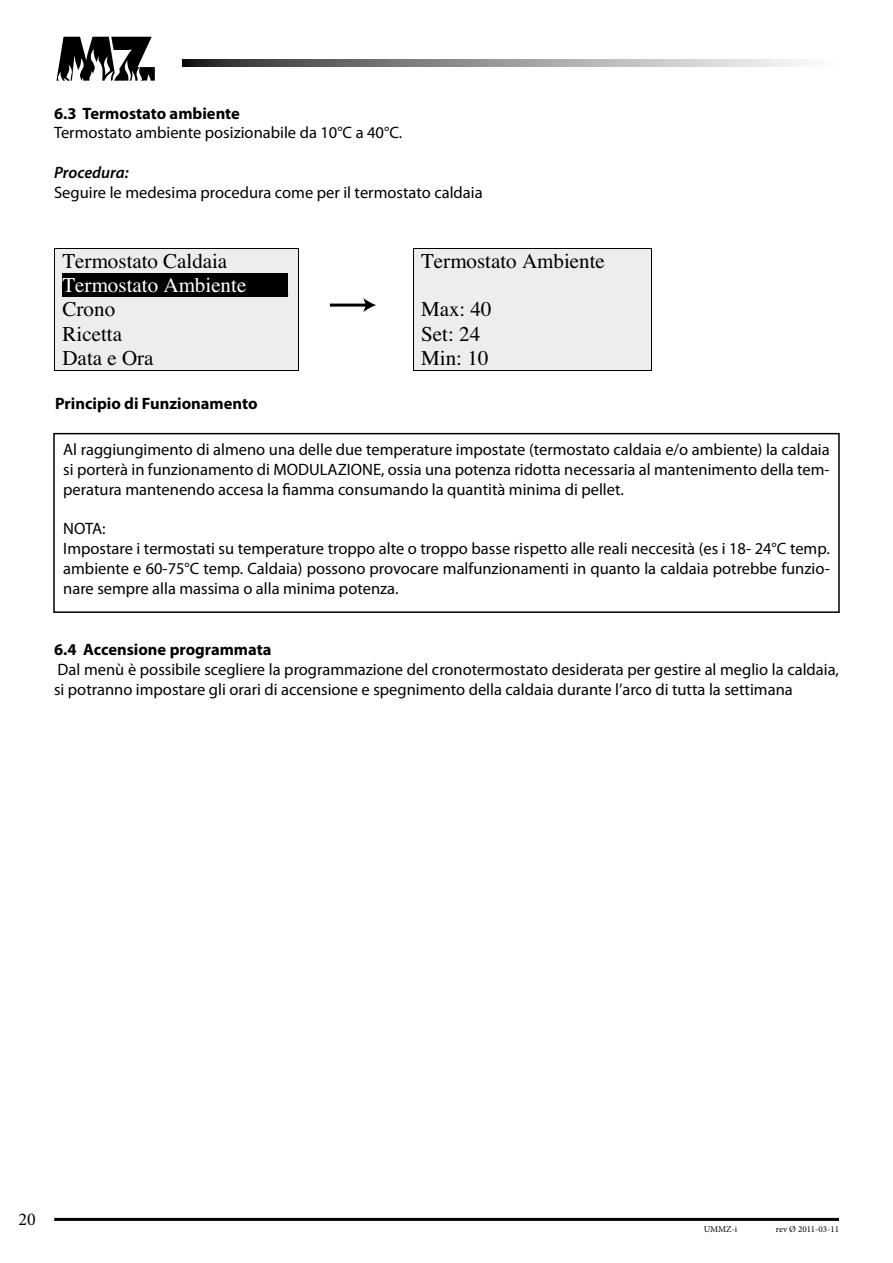
<style>
.page{position:relative;width:893px;height:1263px;background:#fff}
.page>*{position:absolute;margin:0;border:0;box-sizing:border-box;transform-origin:0 0}
.t1{font:21px/24.2px "Times";color:#000}
.t2{font:18px "Minion Pro";color:#000}
.t3{font:16.5px/19.8px "Myriad Pro";color:#000}
.t4{font:700 16.5px "Myriad Pro";color:#000}
.t5{font:italic 600 16.5px "Myriad Pro";color:#000}
.t6{font:9px "Minion Pro";color:#000}
.s1{color:#fff}
</style>
<div class="page">
<svg style="left:56px;top:37px;width:99px;height:44px"></svg>
<svg style="left:183px;top:60px;width:620px;height:6px;background:#929394"></svg>
<hr style="left:54px;top:1218px;width:785px;height:3px;background:#000">
<div style="left:53px;top:433px;width:787px;height:180px;border:2px solid #000"></div>
<svg style="left:54px;top:248px;width:245px;height:123px;background:#b8b8b8"></svg>
<div style="left:413px;top:248px;width:239px;height:123px;background:#ededee"></div>
<hr style="left:330px;top:304px;width:37px;height:3px;background:#000">
<svg style="left:363px;top:298px;width:13px;height:14px"></svg>
<p class="t4" style="left:54px;top:102px;width:187px">6.3 Termostato ambiente</p>
<p class="t3" style="left:54px;top:123px;width:350px">Termostato ambiente posizionabile da 10°C a 40°C.</p>
<p class="t5" style="left:54px;top:162px;width:76px">Procedura:</p>
<p class="t3" style="left:54px;top:182px;width:430px">Seguire le medesima procedura come per il termostato caldaia</p>
<p class="t1" style="left:62px;top:250px;width:227px">Termostato Caldaia<br><span class="s1">Termostato Ambiente</span>____<br>Crono<br>Ricetta<br>Data e Ora</p>
<p class="t1" style="left:421px;top:250px;width:185px">Termostato Ambiente</p>
<p class="t1" style="left:421px;top:298px;width:72px">Max: 40<br>Set: 24<br>Min: 10</p>
<p class="t4" style="left:55px;top:392px;width:204px">Principio di Funzionamento</p>
<p class="t3" style="left:63px;top:440px;width:768px;text-align:justify">Al raggiungimento di almeno una delle due temperature impostate (termostato caldaia e/o ambiente) la caldaia si porterà in funzionamento di MODULAZIONE, ossia una potenza ridotta necessaria al mantenimento della tem&shy;peratura mantenendo accesa la fiamma consumando la quantità minima di pellet.</p>
<p class="t3" style="left:63px;top:519px;width:768px">NOTA:<br>Impostare i termostati su temperature troppo alte o troppo basse rispetto alle reali neccesità (es i 18- 24°C temp. ambiente e 60-75°C temp. Caldaia) possono provocare malfunzionamenti in quanto la caldaia potrebbe funzio&shy;nare sempre alla massima o alla minima potenza.</p>
<p class="t4" style="left:54px;top:639px;width:219px">6.4 Accensione programmata</p>
<p class="t3" style="left:54px;top:659px;width:786px">Dal menù è possibile scegliere la programmazione del cronotermostato desiderata per gestire al meglio la caldaia, si potranno impostare gli orari di accensione e spegnimento della caldaia durante l’arco di tutta la settimana</p>
<p class="t2" style="left:18px;top:1207px;width:19px">20</p>
<p class="t6" style="left:704px;top:1223px;width:35px">UMMZ-i</p>
<p class="t6" style="left:776px;top:1223px;width:65px">rev Ø 2011-03-11</p>
</div>
